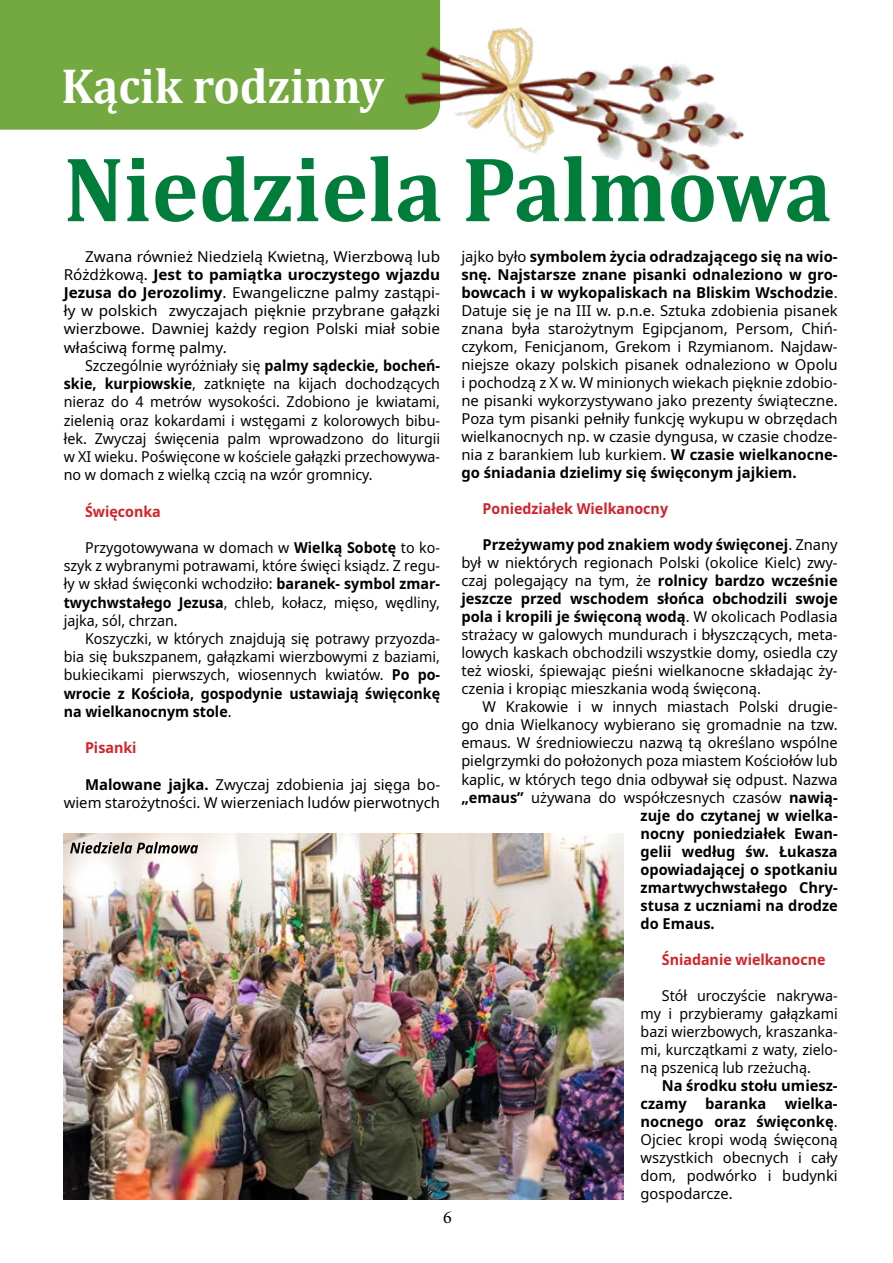
<style>
.page{position:relative;width:893px;height:1263px;background:#fff}
.page>*{position:absolute;margin:0;border:0;box-sizing:border-box;transform-origin:0 0}
.t1{font:700 93px "Cambria";color:#007c3b;scale:.95 1}
.t2{font:700 49.5px "Cambria";color:#fff;scale:.94 1}
.t3{font:18px "Minion Pro";color:#000}
.t4{font:15px/18px "Noto Sans";color:#000;text-align:justify}
.t5{font:15px/18.1px "Noto Sans";color:#000;text-align:justify;scale:.95 1}
.t6{font:700 15px "Noto Sans";color:#000}
.t7{font:700 15px "Noto Sans";color:#d2232a;scale:.95 1}
.s1{font-weight:700}
</style>
<div class="page">
<div style="left:0;top:0;width:440px;height:130px;background:#74a941"></div>
<img style="left:64px;top:833px;width:560px;height:366px">
<svg style="left:70px;top:842px;width:128px;height:11px"></svg>
<img style="left:398px;top:3px;width:346px;height:173px">
<h2 class="t2" style="left:62px;top:51px;width:344px">Kącik rodzinny</h2>
<h1 class="t1" style="left:64px;top:124px;width:810px">Niedziela Palmowa</h1>
<p class="t4" style="left:64px;top:247px;width:378px;text-indent:21px">Zwana również Niedzielą Kwietną, Wierzbową lub Różdżkową. <span class="s1">Jest to pamiątka uroczystego wjazdu Jezusa do Jerozolimy</span>. Ewangeliczne palmy zastąpi&shy;ły w polskich zwyczajach pięknie przybrane gałązki wierzbowe. Dawniej każdy region Polski miał sobie właściwą formę palmy.</p>
<p class="t5" style="left:64px;top:357px;width:398px;text-indent:21px">Szczególnie wyróżniały się <span class="s1">palmy sądeckie, bocheń&shy;skie, kurpiowskie</span>, zatknięte na kijach dochodzących nieraz do 4 metrów wysokości. Zdobiono je kwiatami, zielenią oraz kokardami i wstęgami z kolorowych bibu&shy;łek. Zwyczaj święcenia palm wprowadzono do liturgii w XI wieku. Poświęcone w kościele gałązki przechowywa&shy;no w domach z wielką czcią na wzór gromnicy.</p>
<p class="t7" style="left:85px;top:500px;width:81px">Święconka</p>
<p class="t5" style="left:64px;top:539px;width:398px;text-indent:21px">Przygotowywana w domach w <span class="s1">Wielką Sobotę</span> to ko&shy;szyk z wybranymi potrawami, które święci ksiądz. Z regu&shy;ły w skład święconki wchodziło: <span class="s1">baranek- symbol zmar&shy;twychwstałego Jezusa</span>, chleb, kołacz, mięso, wędliny, jajka, sól, chrzan.</p>
<p class="t5" style="left:64px;top:630px;width:398px;text-indent:21px">Koszyczki, w których znajdują się potrawy przyozda&shy;bia się bukszpanem, gałązkami wierzbowymi z baziami, bukiecikami pierwszych, wiosennych kwiatów. <span class="s1">Po po&shy;wrocie z Kościoła, gospodynie ustawiają święconkę na wielkanocnym stole</span>.</p>
<p class="t7" style="left:85px;top:737px;width:56px">Pisanki</p>
<p class="t4" style="left:64px;top:775px;width:378px;text-align:right"><span class="s1">Malowane jajka.</span> Zwyczaj zdobienia jaj sięga bo&shy;wiem starożytności. W wierzeniach ludów pierwotnych</p>
<p class="t3" style="left:443px;top:1205px;width:10px">6</p>
<p class="t4" style="left:461px;top:248px;width:378px">jajko było <span class="s1">symbolem życia odradzającego się na wio&shy;snę. Najstarsze znane pisanki odnaleziono w gro&shy;bowcach i w wykopaliskach na Bliskim Wschodzie</span>.<br>Datuje się je na III w. p.n.e. Sztuka zdobienia pisanek znana była starożytnym Egipcjanom, Persom, Chiń&shy;czykom, Fenicjanom, Grekom i Rzymianom. Najdaw&shy;niejsze okazy polskich pisanek odnaleziono w Opolu i pochodzą z X w. W minionych wiekach pięknie zdobio&shy;ne pisanki wykorzystywano jako prezenty świąteczne.<br>Poza tym pisanki pełniły funkcję wykupu w obrzędach wielkanocnych np. w czasie dyngusa, w czasie chodze&shy;nia z barankiem lub kurkiem. <span class="s1">W czasie wielkanocne&shy;go śniadania dzielimy się święconym jajkiem.</span></p>
<p class="t7" style="left:483px;top:498px;width:197px">Poniedziałek Wielkanocny</p>
<p class="t4" style="left:461px;top:536px;width:378px;text-indent:21px"><span class="s1">Przeżywamy pod znakiem wody święconej</span>. Znany był w niektórych regionach Polski (okolice Kielc) zwy&shy;czaj polegający na tym, że <span class="s1">rolnicy bardzo wcześnie jeszcze przed wschodem słońca obchodzili swoje pola i kropili je święconą wodą</span>. W okolicach Podlasia strażacy w galowych mundurach i błyszczących, meta&shy;lowych kaskach obchodzili wszystkie domy, osiedla czy też wioski, śpiewając pieśni wielkanocne składając ży&shy;czenia i kropiąc mieszkania wodą święconą.</p>
<p class="t4" style="left:483px;top:698px;width:357px">W Krakowie i w innych miastach Polski drugie-</p>
<p class="t4" style="left:461px;top:716px;width:378px">go dnia Wielkanocy wybierano się gromadnie na tzw.</p>
<p class="t4" style="left:461px;top:734px;width:378px">emaus. W średniowieczu nazwą tą określano wspólne</p>
<p class="t4" style="left:461px;top:752px;width:378px">pielgrzymki do położonych poza miastem Kościołów lub</p>
<p class="t4" style="left:461px;top:770px;width:378px">kaplic, w których tego dnia odbywał się odpust. Nazwa</p>
<p class="t4" style="left:461px;top:788px;width:378px"><span class="s1">„emaus”</span> używana do współczesnych czasów <span class="s1">nawią-</span></p>
<p class="t6" style="left:641px;top:804px;width:199px">zuje do czytanej w wielka-</p>
<p class="t6" style="left:641px;top:822px;width:199px">nocny poniedziałek Ewan-</p>
<p class="t6" style="left:641px;top:840px;width:199px">gelii według św. Łukasza</p>
<p class="t6" style="left:641px;top:859px;width:199px">opowiadającej o spotkaniu</p>
<p class="t6" style="left:641px;top:877px;width:199px">zmartwychwstałego Chry-</p>
<p class="t6" style="left:641px;top:895px;width:199px">stusa z uczniami na drodze</p>
<p class="t6" style="left:641px;top:913px;width:76px">do Emaus.</p>
<p class="t7" style="left:662px;top:949px;width:174px">Śniadanie wielkanocne</p>
<p class="t5" style="left:641px;top:987px;width:209px;text-indent:21px">Stół uroczyście nakrywa&shy;my i przybieramy gałązkami bazi wierzbowych, kraszanka&shy;mi, kurczątkami z waty, zielo&shy;ną pszenicą lub rzeżuchą.</p>
<p class="t4" style="left:641px;top:1077px;width:199px;text-indent:21px"><span class="s1">Na środku stołu umiesz&shy;czamy baranka wielka&shy;nocnego oraz święconkę</span>.<br>Ojciec kropi wodą święconą wszystkich obecnych i cały dom, podwórko i budynki gospodarcze.</p>
</div>
